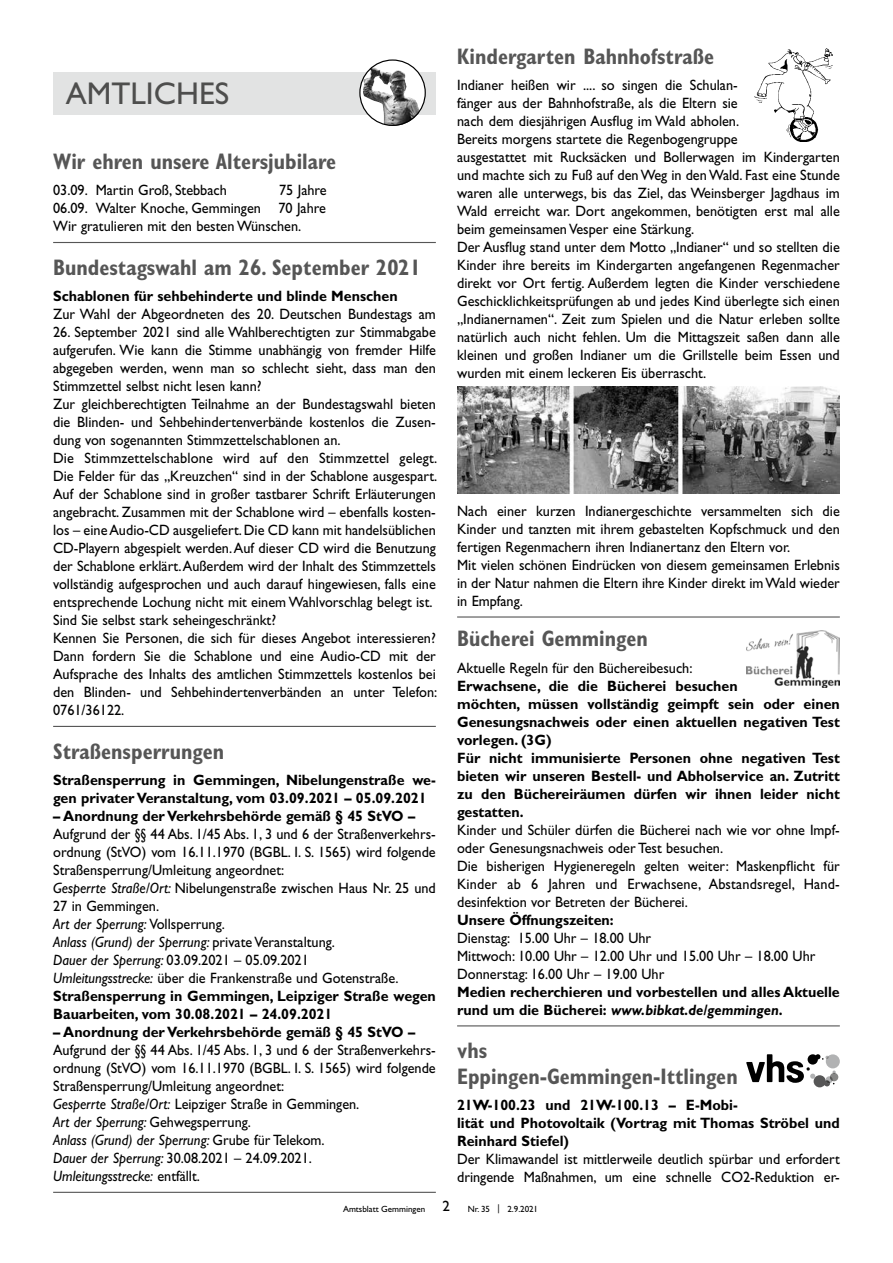
<style>
.page{position:relative;width:893px;height:1263px;background:#fff}
.page>*{position:absolute;margin:0;border:0;box-sizing:border-box;transform-origin:0 0}
.t1{font:31.5px "Gill Sans Std";color:#4e4e4d}
.t2{font:700 condensed 22.5px/25.5px "Gill Sans Std";color:#565656;scale:.95 1}
.t3{font:15px/18px "Gill Sans Std";color:#000;scale:.95 1}
.t4{font:700 15px/18px "Gill Sans Std";color:#000;scale:.95 1}
.t5{font:9px "Gill Sans Std";color:#000}
.s1{font-style:italic}
.s2{font-weight:700}
.s3{font-size:15px}
</style>
<div class="page">
<hr style="left:53px;top:242px;width:383px;height:1px;background:#565656">
<hr style="left:53px;top:726px;width:383px;height:1px;background:#565656">
<hr style="left:53px;top:1192px;width:383px;height:1px;background:#565656">
<div style="left:53px;top:73px;width:383px;height:42px;background:#e2e3e3"></div>
<svg style="left:360px;top:60px;width:65px;height:65px"></svg>
<img style="left:363px;top:67px;width:57px;height:59px">
<div style="left:359px;top:59px;width:67px;height:67px;border:1px solid #000;border-radius:50%"></div>
<hr style="left:457px;top:616px;width:383px;height:1px;background:#565656">
<hr style="left:457px;top:1025px;width:383px;height:1px;background:#565656">
<img style="left:754px;top:48px;width:78px;height:94px">
<img style="left:746px;top:631px;width:94px;height:56px">
<svg style="left:746px;top:1054px;width:94px;height:33px"></svg>
<img style="left:457px;top:387px;width:383px;height:106px">
<h1 class="t1" style="left:66px;top:76px;width:165px">AMTLICHES</h1>
<h2 class="t2" style="left:53px;top:148px;width:299px">Wir ehren unsere Altersjubilare</h2>
<p class="t3" style="left:53px;top:181px;width:184px">03.09. Martin Groß, Stebbach</p>
<p class="t3" style="left:53px;top:181px;width:289px;text-align:justify;text-indent:226px">75 Jahre 06.09. Walter Knoche, Gemmingen 70 Jahre Wir gratulieren mit den besten Wünschen.</p>
<h2 class="t2" style="left:53px;top:254px;width:388px">Bundestagswahl am 26. September 2021</h2>
<p class="t4" style="left:53px;top:287px;width:364px">Schablonen für sehbehinderte und blinde Menschen</p>
<p class="t3" style="left:53px;top:305px;width:404px">Zur Wahl der Abgeordneten des 20. Deutschen Bundestags am</p>
<p class="t3" style="left:53px;top:323px;width:406px">26. September 2021 sind alle Wahlberechtigten zur Stimmabgabe aufgerufen. Wie kann die Stimme unabhängig von fremder Hilfe abgegeben werden, wenn man so schlecht sieht, dass man den Stimmzettel selbst nicht lesen kann?<br>Zur gleichberechtigten Teilnahme an der Bundestagswahl bieten die Blinden- und Sehbehindertenverbände kostenlos die Zusen&shy;dung von sogenannten Stimmzettelschablonen an.<br>Die Stimmzettelschablone wird auf den Stimmzettel gelegt.<br>Die Felder für das „Kreuzchen“ sind in der Schablone ausgespart.<br>Auf der Schablone sind in großer tastbarer Schrift Erläuterungen angebracht. Zusammen mit der Schablone wird – ebenfalls kosten&shy;los – eine Audio-CD ausgeliefert. Die CD kann mit handelsüblichen CD-Playern abgespielt werden. Auf dieser CD wird die Benutzung der Schablone erklärt. Außerdem wird der Inhalt des Stimmzettels vollständig aufgesprochen und auch darauf hingewiesen, falls eine entsprechende Lochung nicht mit einem Wahlvorschlag belegt ist.<br>Sind Sie selbst stark seheingeschränkt?<br>Kennen Sie Personen, die sich für dieses Angebot interessieren?<br>Dann fordern Sie die Schablone und eine Audio-CD mit der Aufsprache des Inhalts des amtlichen Stimmzettels kostenlos bei den Blinden- und Sehbehindertenverbänden an unter Telefon:<br>0761/36122.</p>
<h2 class="t2" style="left:53px;top:738px;width:181px">Straßensperrungen</h2>
<p class="t4" style="left:53px;top:771px;width:404px">Straßensperrung in Gemmingen, Nibelungenstraße we&shy;gen privater Veranstaltung, vom 03.09.2021 – 05.09.2021</p>
<p class="t4" style="left:53px;top:807px;width:383px">– Anordnung der Verkehrsbehörde gemäß § 45 StVO –</p>
<p class="t3" style="left:53px;top:825px;width:404px">Aufgrund der §§ 44 Abs. 1/45 Abs. 1, 3 und 6 der Straßenverkehrs&shy;ordnung (StVO) vom 16.11.1970 (BGBL. I. S. 1565) wird folgende Straßensperrung/Umleitung angeordnet:<br><span class="s1">Gesperrte Straße/Ort:</span> Nibelungenstraße zwischen Haus Nr. 25 und 27 in Gemmingen.<br><span class="s1">Art der Sperrung:</span> Vollsperrung.<br><span class="s1">Anlass (Grund) der Sperrung:</span> private Veranstaltung.<br><span class="s1">Dauer der Sperrung:</span> 03.09.2021 – 05.09.2021<br><span class="s1">Umleitungsstrecke:</span> über die Frankenstraße und Gotenstraße.<br><span class="s2">Straßensperrung in Gemmingen, Leipziger Straße wegen Bauarbeiten, vom 30.08.2021 – 24.09.2021</span></p>
<p class="t4" style="left:53px;top:1023px;width:383px">– Anordnung der Verkehrsbehörde gemäß § 45 StVO –</p>
<p class="t3" style="left:53px;top:1041px;width:404px">Aufgrund der §§ 44 Abs. 1/45 Abs. 1, 3 und 6 der Straßenverkehrs&shy;ordnung (StVO) vom 16.11.1970 (BGBL. I. S. 1565) wird folgende Straßensperrung/Umleitung angeordnet:<br><span class="s1">Gesperrte Straße/Ort:</span> Leipziger Straße in Gemmingen.<br><span class="s1">Art der Sperrung:</span> Gehwegsperrung.<br><span class="s1">Anlass (Grund) der Sperrung:</span> Grube für Telekom.<br><span class="s1">Dauer der Sperrung:</span> 30.08.2021 – 24.09.2021.<br><span class="s1">Umleitungsstrecke:</span> entfällt.</p>
<h2 class="t2" style="left:457px;top:44px;width:272px">Kindergarten Bahnhofstraße</h2>
<p class="t3" style="left:457px;top:76px;width:404px">Indianer heißen wir .... so singen die Schulan-<br>fänger aus der Bahnhofstraße, als die Eltern sie<br>nach dem diesjährigen Ausflug im Wald abholen.<br>Bereits morgens startete die Regenbogengruppe<br>ausgestattet mit Rucksäcken und Bollerwagen im Kindergarten und machte sich zu Fuß auf den Weg in den Wald. Fast eine Stunde waren alle unterwegs, bis das Ziel, das Weinsberger Jagdhaus im Wald erreicht war. Dort angekommen, benötigten erst mal alle beim gemeinsamen Vesper eine Stärkung.<br>Der Ausflug stand unter dem Motto „Indianer“ und so stellten die Kinder ihre bereits im Kindergarten angefangenen Regenmacher direkt vor Ort fertig. Außerdem legten die Kinder verschiedene Geschicklichkeitsprüfungen ab und jedes Kind überlegte sich einen „Indianernamen“. Zeit zum Spielen und die Natur erleben sollte natürlich auch nicht fehlen. Um die Mittagszeit saßen dann alle kleinen und großen Indianer um die Grillstelle beim Essen und wurden mit einem leckeren Eis überrascht.</p>
<p class="t3" style="left:457px;top:502px;width:404px">Nach einer kurzen Indianergeschichte versammelten sich die Kinder und tanzten mit ihrem gebastelten Kopfschmuck und den fertigen Regenmachern ihren Indianertanz den Eltern vor.<br>Mit vielen schönen Eindrücken von diesem gemeinsamen Erlebnis in der Natur nahmen die Eltern ihre Kinder direkt im Wald wieder in Empfang.</p>
<h2 class="t2" style="left:457px;top:626px;width:202px">Bücherei Gemmingen</h2>
<p class="t3" style="left:457px;top:659px;width:249px">Aktuelle Regeln für den Büchereibesuch:</p>
<p class="t4" style="left:457px;top:677px;width:404px">Erwachsene, die die Bücherei besuchen<br>möchten, müssen vollständig geimpft sein oder einen Genesungsnachweis oder einen aktuellen negativen Test vorlegen. (3G)<br>Für nicht immunisierte Personen ohne negativen Test bieten wir unseren Bestell- und Abholservice an. Zutritt zu den Büchereiräumen dürfen wir ihnen leider nicht gestatten.</p>
<p class="t3" style="left:457px;top:821px;width:404px">Kinder und Schüler dürfen die Bücherei nach wie vor ohne Impf&shy;oder Genesungsnachweis oder Test besuchen.<br>Die bisherigen Hygieneregeln gelten weiter: Maskenpflicht für Kinder ab 6 Jahren und Erwachsene, Abstandsregel, Hand&shy;desinfektion vor Betreten der Bücherei.</p>
<p class="t4" style="left:457px;top:911px;width:166px">Unsere Öffnungszeiten:</p>
<p class="t3" style="left:457px;top:929px;width:379px">Dienstag: 15.00 Uhr – 18.00 Uhr<br>Mittwoch: 10.00 Uhr – 12.00 Uhr und 15.00 Uhr – 18.00 Uhr<br>Donnerstag: 16.00 Uhr – 19.00 Uhr</p>
<p class="t4" style="left:457px;top:983px;width:404px">Medien recherchieren und vorbestellen und alles Aktuelle rund um die Bücherei: <span class="s1">www.bibkat.de/gemmingen</span>.</p>
<h2 class="t2" style="left:457px;top:1038px;width:297px">vhs<br>Eppingen-Gemmingen-Ittlingen</h2>
<p class="t4" style="left:457px;top:1096px;width:404px">21W-100.23 und 21W-100.13 – E-Mobi-<br>lität und Photovoltaik (Vortrag mit Thomas Ströbel und<br>Reinhard Stiefel)</p>
<p class="t3" style="left:457px;top:1150px;width:404px">Der Klimawandel ist mittlerweile deutlich spürbar und erfordert dringende Maßnahmen, um eine schnelle CO2-Reduktion er-</p>
<p class="t5" style="left:343px;top:1204px;width:197px">Amtsblatt Gemmingen <span class="s3">2</span> Nr. 35 | 2.9.2021</p>
</div>
